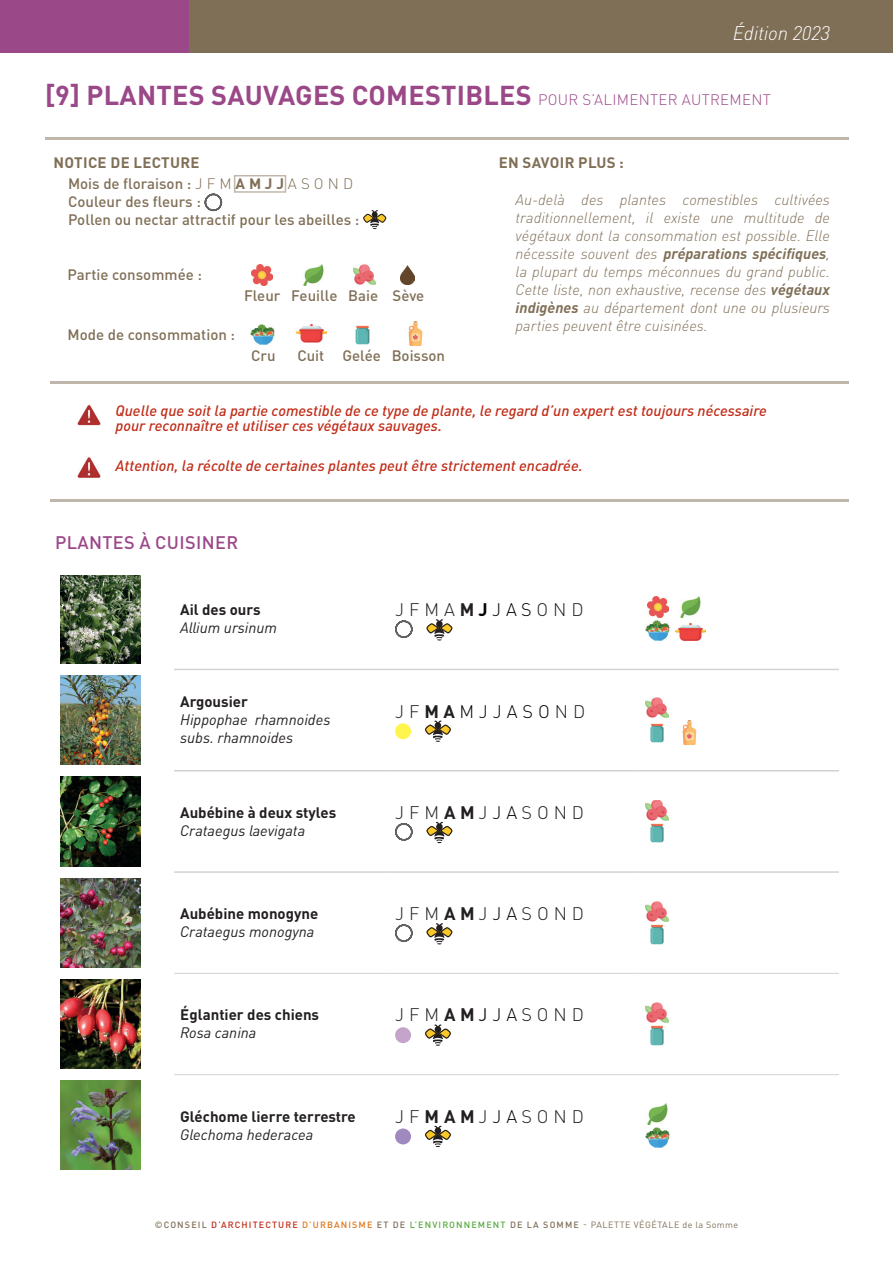
<style>
.page{position:relative;width:893px;height:1263px;background:#fff}
.page>*{position:absolute;margin:0;border:0;box-sizing:border-box;transform-origin:0 0}
.t1{font:700 27px "DIN Pro";letter-spacing:.01em;color:#9b4888}
.t2{font:italic 300 19.5px "DIN Pro";letter-spacing:-.01em;color:#fff}
.t3{font:300 18px "DIN Pro";letter-spacing:.23em;color:#231f20}
.t4{font:500 18px "DIN Pro";letter-spacing:.02em;color:#9b4888}
.t5{font:300 18px "DIN Pro";color:#000}
.t6{font:italic 300 15px/18px "DIN Pro";color:#806f57;text-align:justify}
.t7{font:italic 500 15px/15px "DIN Pro";color:#c02d19}
.t8{font:500 15px/18px "DIN Pro";color:#806f57}
.t9{font:italic 15px/18px "DIN Pro";color:#231f20}
.t10{font:700 15px "DIN Pro";color:#231f20}
.t11{font:700 15px "DIN Pro";letter-spacing:.02em;color:#806f57}
.t12{font:9px "DIN Pro";letter-spacing:.06em;color:#806f57}
.s1{font-weight:300;font-size:15px}
.s2{font-weight:300}
.s3{font-weight:700}
.s4{font-weight:700;color:#000}
.s5{color:#000}
.s6{color:#231f20}
.s7{font-weight:700;color:#231f20}
.s8{font-weight:400}
.s9{font-weight:500}
.s10{font-weight:500;color:#c02d19}
.s11{font-weight:500;color:#de761b}
.s12{font-weight:500;color:#56ab40}
</style>
<div class="page">
<hr style="left:174px;top:973px;width:215px;height:1px;background:#d1d2d4">
<hr style="left:389px;top:973px;width:248px;height:1px;background:#d1d2d4">
<hr style="left:637px;top:973px;width:202px;height:1px;background:#d1d2d4">
<hr style="left:174px;top:1074px;width:215px;height:1px;background:#d1d2d4">
<hr style="left:389px;top:1074px;width:248px;height:1px;background:#d1d2d4">
<hr style="left:637px;top:1074px;width:202px;height:1px;background:#d1d2d4">
<hr style="left:174px;top:669px;width:215px;height:1px;background:#d1d2d4">
<hr style="left:389px;top:669px;width:248px;height:1px;background:#d1d2d4">
<hr style="left:637px;top:669px;width:202px;height:1px;background:#d1d2d4">
<hr style="left:174px;top:770px;width:215px;height:1px;background:#d1d2d4">
<hr style="left:389px;top:770px;width:248px;height:1px;background:#d1d2d4">
<hr style="left:637px;top:770px;width:202px;height:1px;background:#d1d2d4">
<hr style="left:174px;top:871px;width:215px;height:2px;background:#d1d2d4">
<hr style="left:389px;top:871px;width:248px;height:2px;background:#d1d2d4">
<hr style="left:637px;top:871px;width:202px;height:2px;background:#d1d2d4">
<img style="left:60px;top:575px;width:81px;height:88px">
<svg style="left:395px;top:620px;width:18px;height:18px"></svg>
<svg style="left:426px;top:619px;width:27px;height:21px"></svg>
<img style="left:647px;top:597px;width:21px;height:21px">
<img style="left:680px;top:597px;width:21px;height:21px">
<img style="left:645px;top:621px;width:25px;height:20px">
<img style="left:676px;top:623px;width:29px;height:18px">
<img style="left:60px;top:675px;width:81px;height:90px">
<svg style="left:395px;top:723px;width:16px;height:16px"></svg>
<svg style="left:425px;top:720px;width:26px;height:22px"></svg>
<img style="left:646px;top:697px;width:22px;height:21px">
<img style="left:650px;top:723px;width:14px;height:20px">
<img style="left:682px;top:721px;width:15px;height:23px">
<img style="left:60px;top:777px;width:81px;height:89px">
<svg style="left:395px;top:823px;width:18px;height:18px"></svg>
<svg style="left:426px;top:821px;width:27px;height:22px"></svg>
<img style="left:646px;top:800px;width:22px;height:20px">
<img style="left:650px;top:823px;width:14px;height:20px">
<img style="left:60px;top:878px;width:81px;height:89px">
<svg style="left:395px;top:924px;width:18px;height:18px"></svg>
<svg style="left:426px;top:923px;width:27px;height:21px"></svg>
<img style="left:646px;top:901px;width:22px;height:20px">
<img style="left:650px;top:924px;width:14px;height:20px">
<img style="left:60px;top:979px;width:81px;height:90px">
<svg style="left:395px;top:1027px;width:16px;height:16px"></svg>
<svg style="left:425px;top:1024px;width:26px;height:22px"></svg>
<img style="left:646px;top:1003px;width:22px;height:20px">
<img style="left:650px;top:1026px;width:14px;height:19px">
<img style="left:60px;top:1081px;width:81px;height:89px">
<div style="left:395px;top:1128px;width:16px;height:16px;background:#a089bf;border-radius:50%"></div>
<svg style="left:425px;top:1125px;width:26px;height:22px"></svg>
<img style="left:647px;top:1103px;width:21px;height:21px">
<img style="left:645px;top:1127px;width:25px;height:20px">
<div style="left:189px;top:0;width:704px;height:53px;background:#806f57"></div>
<svg style="left:204px;top:193px;width:19px;height:19px"></svg>
<svg style="left:363px;top:210px;width:24px;height:19px"></svg>
<hr style="left:45px;top:138px;width:804px;height:2px;background:#806f57">
<hr style="left:51px;top:382px;width:798px;height:2px;background:#806f57">
<hr style="left:51px;top:500px;width:798px;height:2px;background:#806f57">
<div style="left:0;top:0;width:189px;height:53px;background:#9b4888"></div>
<img style="left:408px;top:322px;width:15px;height:24px">
<img style="left:355px;top:325px;width:15px;height:20px">
<img style="left:297px;top:325px;width:30px;height:18px">
<img style="left:250px;top:324px;width:25px;height:21px">
<img style="left:252px;top:264px;width:21px;height:21px">
<img style="left:303px;top:264px;width:21px;height:21px">
<img style="left:354px;top:264px;width:22px;height:21px">
<img style="left:401px;top:265px;width:14px;height:20px">
<img style="left:77px;top:404px;width:24px;height:22px">
<img style="left:77px;top:457px;width:24px;height:21px">
<h2 class="t2" style="left:733px;top:18px;width:99px">Édition 2023</h2>
<h1 class="t1" style="left:45px;top:73px;width:727px">[9] PLANTES SAUVAGES COMESTIBLES <span class="s1">POUR S’ALIMENTER AUTREMENT</span></h1>
<p class="t11" style="left:54px;top:150px;width:147px">NOTICE DE LECTURE</p>
<p class="t11" style="left:499px;top:150px;width:127px">EN SAVOIR PLUS :</p>
<p class="t8" style="left:68px;top:173px;width:293px">Mois de floraison : <span class="s2">J F M</span> <span class="s3">A M J J</span> <span class="s2">A S O N D<br></span>Couleur des fleurs :<br>Pollen ou nectar attractif pour les abeilles :</p>
<p class="t8" style="left:68px;top:264px;width:136px">Partie consommée :</p>
<p class="t8" style="left:68px;top:324px;width:169px">Mode de consommation :</p>
<p class="t8" style="left:244px;top:285px;width:182px">Fleur Feuille Baie Sève</p>
<p class="t8" style="left:251px;top:345px;width:26px">Cru</p>
<p class="t8" style="left:297px;top:345px;width:149px">Cuit Gelée Boisson</p>
<p class="t6" style="left:516px;top:189px;width:316px">Au-delà des plantes comestibles cultivées traditionnellement, il existe une multitude de végétaux dont la consommation est possible. Elle nécessite souvent des <span class="s3">préparations spécifiques</span>, la plupart du temps méconnues du grand public.<br>Cette liste, non exhaustive, recense des <span class="s3">végétaux indigènes</span> au département dont une ou plusieurs parties peuvent être cuisinées.</p>
<p class="t7" style="left:116px;top:401px;width:653px">Quelle que soit la partie comestible de ce type de plante, le regard d’un expert est toujours nécessaire pour reconnaître et utiliser ces végétaux sauvages.</p>
<p class="t7" style="left:116px;top:456px;width:468px">Attention, la récolte de certaines plantes peut être strictement encadrée.</p>
<p class="t4" style="left:55px;top:528px;width:185px">PLANTES À CUISINER</p>
<p class="t10" style="left:180px;top:597px;width:82px">Ail des ours</p>
<p class="t9" style="left:180px;top:617px;width:98px">Allium ursinum</p>
<p class="t3" style="left:395px;top:596px;width:190px">J F M A <span class="s3">M</span><span class="s4">J</span> <span class="s5">J AS</span> O N D</p>
<p class="t10" style="left:180px;top:689px;width:69px">Argousier</p>
<p class="t9" style="left:180px;top:709px;width:152px">Hippophae rhamnoides subs. rhamnoides</p>
<p class="t5" style="left:395px;top:697px;width:191px"><span class="s6">J F</span> <span class="s7">M A</span>MJ J A S O <span class="s6">N D</span></p>
<p class="t10" style="left:180px;top:800px;width:158px">Aubébine à deux styles</p>
<p class="t9" style="left:180px;top:820px;width:127px">Crataegus laevigata</p>
<p class="t3" style="left:395px;top:798px;width:190px">J F M <span class="s3">A M</span>J <span class="s5">J A</span>S O N D</p>
<p class="t10" style="left:180px;top:901px;width:140px">Aubébine monogyne</p>
<p class="t9" style="left:180px;top:921px;width:136px">Crataegus monogyna</p>
<p class="t3" style="left:395px;top:900px;width:190px">J F M <span class="s3">A M</span>J <span class="s5">J A</span>S O N D</p>
<p class="t10" style="left:180px;top:1002px;width:140px">Églantier des chiens</p>
<p class="t9" style="left:180px;top:1022px;width:78px">Rosa canina</p>
<p class="t3" style="left:395px;top:1001px;width:190px">J F M <span class="s3">A M</span><span class="s8">J</span><span class="s5">J A</span>S O N D</p>
<p class="t10" style="left:180px;top:1104px;width:177px">Gléchome lierre terrestre</p>
<p class="t9" style="left:180px;top:1124px;width:135px">Glechoma hederacea</p>
<p class="t3" style="left:395px;top:1102px;width:190px">J F <span class="s3">MA M</span>J <span class="s5">J A</span>S O N D</p>
<p class="t12" style="left:155px;top:1218px;width:585px"><span class="s9">©CONSEIL</span> <span class="s10">D’ARCHITECTURE</span> <span class="s11">D’URBANISME</span> <span class="s9">ET DE</span> <span class="s12">L’ENVIRONNEMENT</span> <span class="s9">DE LA SOMME</span> - PALETTE VÉGÉTALE de la Somme</p>
</div>
